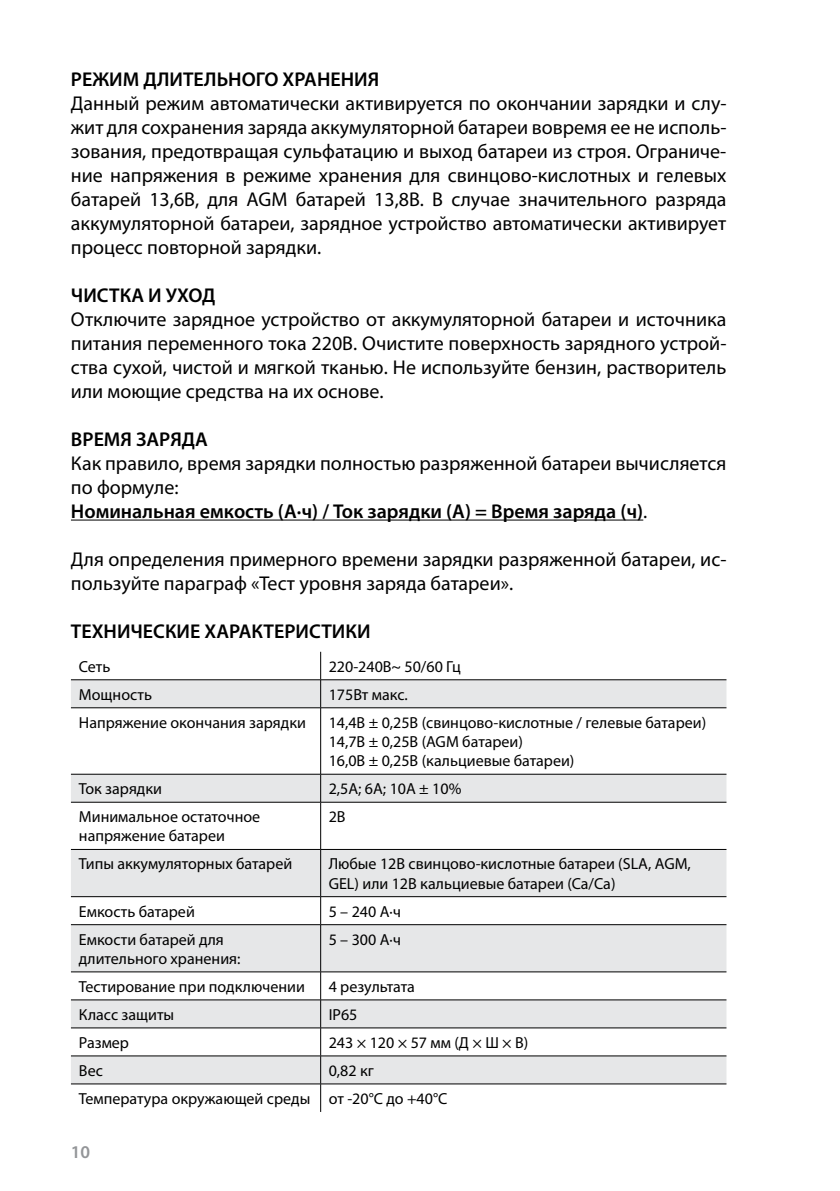
<style>
.page{position:relative;width:840px;height:1191px;background:#fff}
.page>*{position:absolute;margin:0;border:0;box-sizing:border-box;transform-origin:0 0}
.t1{font:20px/24px "Myriad Pro";color:#000;text-align:justify}
.t2{font:600 20px "Myriad Pro";color:#000}
.t3{font:600 18px "Myriad Pro";color:#939598}
.t4{font:16px/19.2px "Myriad Pro";color:#000}
.s1{font-weight:600}
</style>
<div class="page">
<hr style="left:71px;top:519px;width:572px;height:1px;background:#000">
<svg style="left:71px;top:680px;width:655px;height:403px;fill:#e6e7e8"></svg>
<hr style="left:71px;top:679px;width:249px;height:1px;background:#000">
<hr style="left:320px;top:679px;width:406px;height:1px;background:#000">
<svg style="left:320px;top:652px;width:1px;height:55px"></svg>
<hr style="left:71px;top:707px;width:249px;height:1px;background:#000">
<hr style="left:320px;top:707px;width:406px;height:1px;background:#000">
<hr style="left:320px;top:708px;width:1px;height:66px;background:#000">
<hr style="left:71px;top:774px;width:249px;height:1px;background:#000">
<hr style="left:320px;top:774px;width:406px;height:1px;background:#000">
<svg style="left:320px;top:774px;width:1px;height:28px"></svg>
<hr style="left:71px;top:802px;width:249px;height:1px;background:#000">
<hr style="left:320px;top:802px;width:406px;height:1px;background:#000">
<hr style="left:320px;top:802px;width:1px;height:47px;background:#000">
<hr style="left:71px;top:849px;width:249px;height:1px;background:#000">
<hr style="left:320px;top:849px;width:406px;height:1px;background:#000">
<hr style="left:320px;top:849px;width:1px;height:47px;background:#000">
<hr style="left:71px;top:896px;width:249px;height:1px;background:#000">
<hr style="left:320px;top:896px;width:406px;height:1px;background:#000">
<svg style="left:320px;top:897px;width:1px;height:27px"></svg>
<hr style="left:71px;top:924px;width:249px;height:1px;background:#000">
<hr style="left:320px;top:924px;width:406px;height:1px;background:#000">
<hr style="left:320px;top:925px;width:1px;height:46px;background:#000">
<hr style="left:71px;top:971px;width:249px;height:1px;background:#000">
<hr style="left:320px;top:971px;width:406px;height:1px;background:#000">
<hr style="left:71px;top:999px;width:249px;height:1px;background:#000">
<hr style="left:320px;top:999px;width:406px;height:1px;background:#000">
<hr style="left:71px;top:1027px;width:249px;height:1px;background:#000">
<hr style="left:320px;top:1027px;width:406px;height:1px;background:#000">
<hr style="left:71px;top:1055px;width:249px;height:1px;background:#000">
<hr style="left:320px;top:1055px;width:406px;height:1px;background:#000">
<hr style="left:71px;top:1083px;width:249px;height:1px;background:#000">
<hr style="left:320px;top:1083px;width:406px;height:1px;background:#000">
<svg style="left:320px;top:972px;width:1px;height:140px"></svg>
<p class="t2" style="left:71px;top:68px;width:309px">РЕЖИМ ДЛИТЕЛЬНОГО ХРАНЕНИЯ</p>
<p class="t1" style="left:71px;top:91px;width:656px">Данный режим автоматически активируется по окончании зарядки и слу&shy;жит для сохранения заряда аккумуляторной батареи вовремя ее не исполь&shy;зования, предотвращая сульфатацию и выход батареи из строя. Ограниче&shy;ние напряжения в режиме хранения для свинцово-кислотных и гелевых батарей 13,6В, для AGM батарей 13,8В. В случае значительного разряда аккумуляторной батареи, зарядное устройство автоматически активирует процесс повторной зарядки.</p>
<p class="t2" style="left:71px;top:284px;width:146px">ЧИСТКА И УХОД</p>
<p class="t1" style="left:71px;top:307px;width:656px">Отключите зарядное устройство от аккумуляторной батареи и источника питания переменного тока 220В. Очистите поверхность зарядного устрой&shy;ства сухой, чистой и мягкой тканью. Не используйте бензин, растворитель или моющие средства на их основе.</p>
<p class="t2" style="left:71px;top:428px;width:138px">ВРЕМЯ ЗАРЯДА</p>
<p class="t1" style="left:71px;top:451px;width:656px;text-align:left">Как правило, время зарядки полностью разряженной батареи вычисляется по формуле:<br><span class="s1">Номинальная емкость (А∙ч) / Ток зарядки (А) = Время заряда (ч)</span>.</p>
<p class="t1" style="left:71px;top:547px;width:656px">Для определения примерного времени зарядки разряженной батареи, ис&shy;пользуйте параграф «Тест уровня заряда батареи».</p>
<p class="t2" style="left:71px;top:620px;width:301px">ТЕХНИЧЕСКИЕ ХАРАКТЕРИСТИКИ</p>
<p class="t4" style="left:79px;top:656px;width:33px">Сеть</p>
<p class="t4" style="left:328px;top:656px;width:134px">220-240В~ 50/60 Гц</p>
<p class="t4" style="left:79px;top:684px;width:75px">Мощность</p>
<p class="t4" style="left:328px;top:684px;width:81px">175Вт макс.</p>
<p class="t4" style="left:79px;top:712px;width:228px">Напряжение окончания зарядки</p>
<p class="t4" style="left:328px;top:712px;width:379px">14,4В ± 0,25В (свинцово-кислотные / гелевые батареи)<br>14,7В ± 0,25В (AGM батареи)<br>16,0В ± 0,25В (кальциевые батареи)</p>
<p class="t4" style="left:79px;top:779px;width:84px">Ток зарядки</p>
<p class="t4" style="left:328px;top:779px;width:134px">2,5A; 6А; 10А ± 10%</p>
<p class="t4" style="left:79px;top:807px;width:183px">Минимальное остаточное напряжение батареи</p>
<p class="t4" style="left:328px;top:807px;width:18px">2В</p>
<p class="t4" style="left:79px;top:854px;width:215px">Типы аккумуляторных батарей</p>
<p class="t4" style="left:328px;top:854px;width:363px">Любые 12В свинцово-кислотные батареи (SLA, AGM,<br>GEL) или 12В кальциевые батареи (Ca/Ca)</p>
<p class="t4" style="left:79px;top:901px;width:117px">Емкость батарей</p>
<p class="t4" style="left:328px;top:901px;width:74px">5 – 240 А∙ч</p>
<p class="t4" style="left:79px;top:929px;width:163px">Емкости батарей для длительного хранения:</p>
<p class="t4" style="left:328px;top:929px;width:74px">5 – 300 А∙ч</p>
<p class="t4" style="left:79px;top:976px;width:227px">Тестирование при подключении</p>
<p class="t4" style="left:328px;top:976px;width:88px">4 результата</p>
<p class="t4" style="left:79px;top:1004px;width:97px">Класс защиты</p>
<p class="t4" style="left:328px;top:1004px;width:30px">IP65</p>
<p class="t4" style="left:79px;top:1032px;width:52px">Размер</p>
<p class="t4" style="left:328px;top:1032px;width:201px">243 × 120 × 57 мм (Д × Ш × В)</p>
<p class="t4" style="left:79px;top:1060px;width:25px">Вес</p>
<p class="t4" style="left:79px;top:1056px;width:370px;line-height:28px;text-indent:249px">0,82 кг<br>Температура окружающей среды от -20°C до +40°C</p>
<p class="t3" style="left:71px;top:1141px;width:21px">10</p>
</div>
